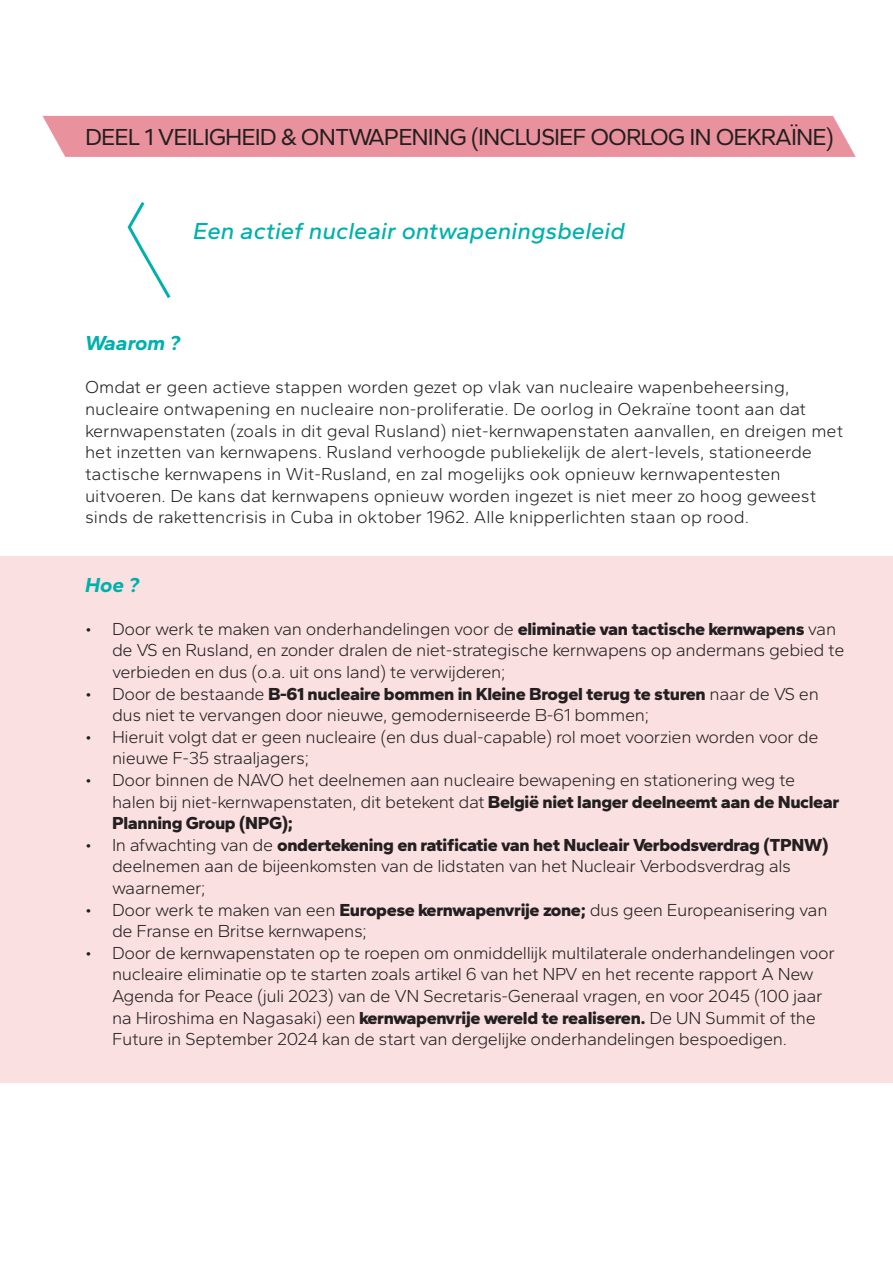
<style>
.page{position:relative;width:893px;height:1263px;background:#fff}
.page>*{position:absolute;margin:0;border:0;box-sizing:border-box;transform-origin:0 0}
.t1{font:24px "Gantari";letter-spacing:-.04em;color:#231f20}
.t2{font:italic 500 24px "Gantari";color:#00b1ab}
.t3{font:italic 700 21px "Gantari";color:#00b1ab}
.t4{font:300 18px/21.6px "Gantari";letter-spacing:-.02em;color:#231f20}
.t5{font:300 18px/21.6px "Gantari";color:#231f20}
.s1{font-weight:800}
</style>
<div class="page">
<div style="left:0;top:556px;width:893px;height:526px;background:#fae0e1"></div>
<div style="left:43px;top:116px;width:813px;height:41px;background:#e9919c"></div>
<svg style="left:127px;top:202px;width:44px;height:96px"></svg>
<p class="t1" style="left:85px;top:122px;width:750px">DEEL 1 VEILIGHEID &amp; ONTWAPENING (INCLUSIEF OORLOG IN OEKRAÏNE)</p>
<p class="t2" style="left:193px;top:215px;width:433px">Een actief nucleair ontwapeningsbeleid</p>
<p class="t3" style="left:85px;top:330px;width:97px">Waarom ?</p>
<p class="t5" style="left:85px;top:376px;width:760px">Omdat er geen actieve stappen worden gezet op vlak van nucleaire wapenbeheersing, nucleaire ontwapening en nucleaire non-proliferatie. De oorlog in Oekraïne toont aan dat kernwapenstaten (zoals in dit geval Rusland) niet-kernwapenstaten aanvallen, en dreigen met het inzetten van kernwapens. Rusland verhoogde publiekelijk de alert-levels, stationeerde tactische kernwapens in Wit-Rusland, en zal mogelijks ook opnieuw kernwapentesten uitvoeren. De kans dat kernwapens opnieuw worden ingezet is niet meer zo hoog geweest sinds de rakettencrisis in Cuba in oktober 1962. Alle knipperlichten staan op rood.</p>
<p class="t3" style="left:85px;top:571px;width:56px">Hoe ?</p>
<p class="t4" style="left:112px;top:617px;width:734px;text-indent:-27px">• Door werk te maken van onderhandelingen voor de <span class="s1">eliminatie van tactische kernwapens</span> van de VS en Rusland, en zonder dralen de niet-strategische kernwapens op andermans gebied te verbieden en dus (o.a. uit ons land) te verwijderen;</p>
<p class="t4" style="left:112px;top:682px;width:708px;text-indent:-27px">• Door de bestaande <span class="s1">B-61 nucleaire bommen in Kleine Brogel terug te sturen</span> naar de VS en dus niet te vervangen door nieuwe, gemoderniseerde B-61 bommen;</p>
<p class="t4" style="left:112px;top:725px;width:708px;text-indent:-27px">• Hieruit volgt dat er geen nucleaire (en dus dual-capable) rol moet voorzien worden voor de nieuwe F-35 straaljagers;</p>
<p class="t4" style="left:112px;top:769px;width:729px;text-indent:-27px">• Door binnen de NAVO het deelnemen aan nucleaire bewapening en stationering weg te halen bij niet-kernwapenstaten, dit betekent dat <span class="s1">België niet langer deelneemt aan de Nuclear<br>Planning Group (NPG);</span></p>
<p class="t4" style="left:112px;top:833px;width:718px;text-indent:-27px">• In afwachting van de <span class="s1">ondertekening en ratificatie van het Nucleair Verbodsverdrag (TPNW) </span>deelnemen aan de bijeenkomsten van de lidstaten van het Nucleair Verbodsverdrag als waarnemer;</p>
<p class="t4" style="left:112px;top:898px;width:717px;text-indent:-27px">• Door werk te maken van een <span class="s1">Europese kernwapenvrije zone;</span> dus geen Europeanisering van de Franse en Britse kernwapens;</p>
<p class="t4" style="left:112px;top:941px;width:724px;text-indent:-27px">• Door de kernwapenstaten op te roepen om onmiddellijk multilaterale onderhandelingen voor nucleaire eliminatie op te starten zoals artikel 6 van het NPV en het recente rapport A New Agenda for Peace (juli 2023) van de VN Secretaris-Generaal vragen, en voor 2045 (100 jaar na Hiroshima en Nagasaki) een <span class="s1">kernwapenvrije wereld te realiseren.</span> De UN Summit of the Future in September 2024 kan de start van dergelijke onderhandelingen bespoedigen.</p>
</div>
